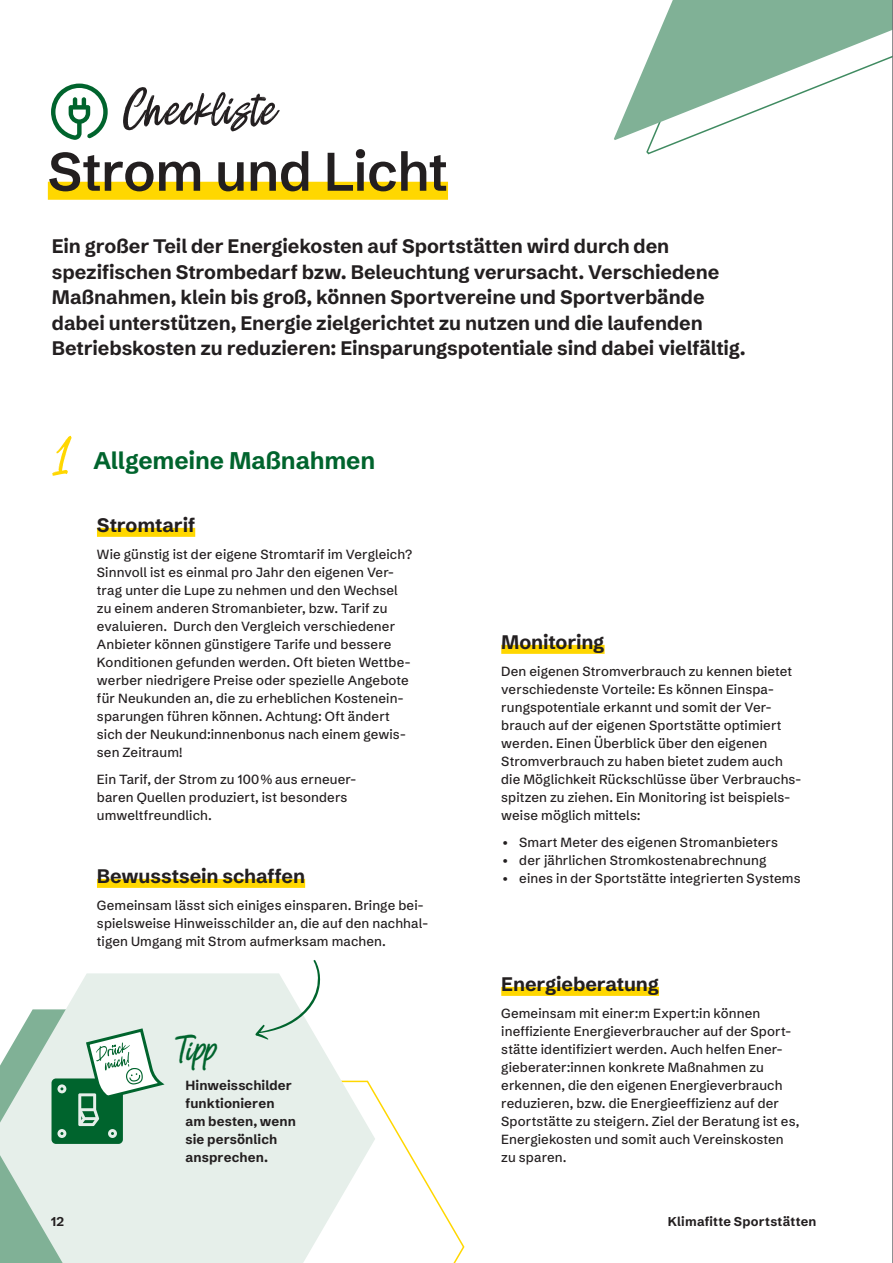
<style>
.page{position:relative;width:893px;height:1263px;background:#fff}
.page>*{position:absolute;margin:0;border:0;box-sizing:border-box;transform-origin:0 0}
.t1{font:60px "Holywings Slant";letter-spacing:.015em;color:#231f20}
.t2{font:60px "Holywings Slant";color:#ffd700}
.t3{font:600 54px "Schibsted Grotesk";letter-spacing:-.015em;color:#231f20}
.t4{font:42px "Holywings Slant";color:#00642d}
.t5{font:700 24px "Schibsted Grotesk";letter-spacing:-.005em;color:#00642d}
.t6{font:700 19.5px/25.5px "Schibsted Grotesk";letter-spacing:-.005em;color:#231f20}
.t7{font:500 13.2px/18px "Schibsted Grotesk";letter-spacing:.01em;color:#231f20}
.t8{font:700 13.2px/18px "Schibsted Grotesk";letter-spacing:.01em;color:#231f20}
.t9{font:700 12.75px "Schibsted Grotesk";letter-spacing:.02em;color:#231f20}
</style>
<div class="page">
<svg style="left:375px;top:1093px;width:90px;height:170px"></svg>
<svg style="left:614px;top:0;width:278px;height:155px"></svg>
<svg style="left:0;top:973px;width:375px;height:290px;fill:#e6efea"></svg>
<div style="left:97px;top:528px;width:98px;height:9px;background:#ffd700"></div>
<div style="left:97px;top:879px;width:208px;height:9px;background:#ffd700"></div>
<svg style="left:51px;top:84px;width:57px;height:56px"></svg>
<div style="left:501px;top:645px;width:104px;height:9px;background:#ffd700"></div>
<div style="left:501px;top:987px;width:158px;height:9px;background:#ffd700"></div>
<div style="left:48px;top:182px;width:400px;height:18px;background:#ffd700"></div>
<svg style="left:52px;top:1026px;width:116px;height:118px"></svg>
<svg style="left:255px;top:960px;width:66px;height:80px"></svg>
<hr style="left:892px;top:0;width:1px;height:1263px;background:#6c6d70">
<h1 class="t1" style="left:120px;top:73px;width:155px">Checkliste</h1>
<h2 class="t3" style="left:48px;top:126px;width:402px">Strom und Licht</h2>
<p class="t6" style="left:52px;top:231px;width:695px">Ein großer Teil der Energiekosten auf Sportstätten wird durch den spezifischen Strombedarf bzw. Beleuchtung verursacht. Verschiedene Maßnahmen, klein bis groß, können Sportvereine und Sportverbände dabei unterstützen, Energie zielgerichtet zu nutzen und die laufenden Betriebskosten zu reduzieren: Einsparungspotentiale sind dabei vielfältig.</p>
<h1 class="t2" style="left:51px;top:421px;width:18px">1</h1>
<h3 class="t5" style="left:94px;top:441px;width:283px">Allgemeine Maßnahmen</h3>
<h3 class="t6" style="left:97px;top:510px;width:100px">Stromtarif</h3>
<p class="t7" style="left:97px;top:544px;width:317px">Wie günstig ist der eigene Stromtarif im Vergleich?<br>Sinnvoll ist es einmal pro Jahr den eigenen Ver&shy;trag unter die Lupe zu nehmen und den Wechsel zu einem anderen Stromanbieter, bzw. Tarif zu evaluieren. Durch den Vergleich verschiedener Anbieter können günstigere Tarife und bessere Konditionen gefunden werden. Oft bieten Wettbe&shy;werber niedrigere Preise oder spezielle Angebote für Neukunden an, die zu erheblichen Kostenein&shy;sparungen führen können. Achtung: Oft ändert sich der Neukund:innenbonus nach einem gewis&shy;sen Zeitraum!</p>
<p class="t7" style="left:97px;top:769px;width:261px">Ein Tarif, der Strom zu 100% aus erneuer&shy;baren Quellen produziert, ist besonders umweltfreundlich.</p>
<h3 class="t6" style="left:97px;top:861px;width:210px">Bewusstsein schaffen</h3>
<p class="t7" style="left:97px;top:895px;width:333px">Gemeinsam lässt sich einiges einsparen. Bringe bei&shy;spielsweise Hinweisschilder an, die auf den nachhal&shy;tigen Umgang mit Strom aufmerksam machen.</p>
<h3 class="t4" style="left:173px;top:1025px;width:43px">Tipp</h3>
<p class="t8" style="left:186px;top:1075px;width:112px">Hinweisschilder funktionieren am besten, wenn sie persönlich ansprechen.</p>
<h3 class="t6" style="left:501px;top:627px;width:105px">Monitoring</h3>
<p class="t7" style="left:501px;top:661px;width:302px">Den eigenen Stromverbrauch zu kennen bietet verschiedenste Vorteile: Es können Einspa&shy;rungspotentiale erkannt und somit der Ver&shy;brauch auf der eigenen Sportstätte optimiert werden. Einen Überblick über den eigenen Stromverbrauch zu haben bietet zudem auch die Möglichkeit Rückschlüsse über Verbrauchs&shy;spitzen zu ziehen. Ein Monitoring ist beispiels&shy;weise möglich mittels:</p>
<p class="t7" style="left:501px;top:832px;width:278px">• Smart Meter des eigenen Stromanbieters</p>
<p class="t7" style="left:501px;top:850px;width:267px">• der jährlichen Stromkostenabrechnung</p>
<p class="t7" style="left:501px;top:868px;width:301px">• eines in der Sportstätte integrierten Systems</p>
<h3 class="t6" style="left:501px;top:969px;width:159px">Energieberatung</h3>
<p class="t7" style="left:501px;top:1003px;width:300px">Gemeinsam mit einer:m Expert:in können ineffiziente Energieverbraucher auf der Sport&shy;stätte identifiziert werden. Auch helfen Ener&shy;gieberater:innen konkrete Maßnahmen zu erkennen, die den eigenen Energieverbrauch reduzieren, bzw. die Energieeffizienz auf der Sportstätte zu steigern. Ziel der Beratung ist es, Energiekosten und somit auch Vereinskosten zu sparen.</p>
<p class="t9" style="left:51px;top:1211px;width:14px">12</p>
<p class="t9" style="left:668px;top:1211px;width:150px">Klimafitte Sportstätten</p>
</div>
